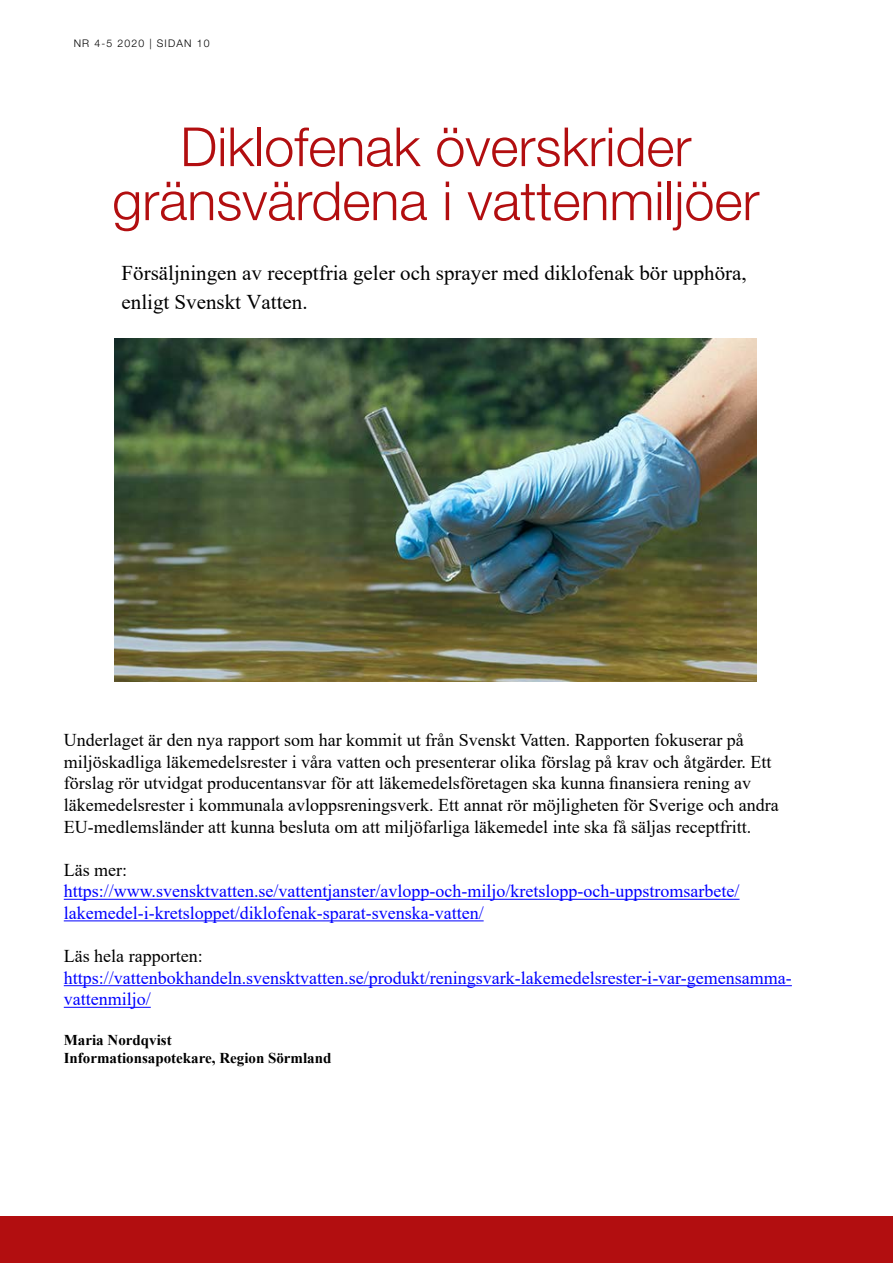
<style>
.page{position:relative;width:893px;height:1263px;background:#fff}
.page>*{position:absolute;margin:0;border:0;box-sizing:border-box;transform-origin:0 0}
.t1{font:300 54px/54px "Helvetica Neue LT Pro";color:#b20e10;text-align:center}
.t2{font:21px/29.7px "Times New Roman";color:#000}
.t3{font:18px/21.6px "Times New Roman";color:#000}
.t4{font:18px/21.6px "Times New Roman";color:#00f}
.t5{font:700 15px/18px "Times New Roman";color:#000}
.t6{font:300 10.5px "Helvetica Neue LT Pro";letter-spacing:.11em;color:#000}
</style>
<div class="page">
<div style="left:0;top:1217px;width:893px;height:46px;background:#b20e10"></div>
<hr style="left:64px;top:899px;width:675px;height:1px;background:#00f">
<hr style="left:64px;top:920px;width:420px;height:1px;background:#00f">
<hr style="left:64px;top:985px;width:728px;height:1px;background:#00f">
<hr style="left:64px;top:1007px;width:87px;height:1px;background:#00f">
<img style="left:115px;top:339px;width:642px;height:343px">
<p class="t6" style="left:74px;top:37px;width:137px">NR 4-5 2020 | SIDAN 10</p>
<h1 class="t1" style="left:112px;top:119px;width:649px">Diklofenak överskrider gränsvärdena i vattenmiljöer</h1>
<p class="t2" style="left:122px;top:257px;width:627px">Försäljningen av receptfria geler och sprayer med diklofenak bör upphöra, enligt Svenskt Vatten.</p>
<p class="t3" style="left:64px;top:729px;width:716px">Underlaget är den nya rapport som har kommit ut från Svenskt Vatten. Rapporten fokuserar på miljöskadliga läkemedelsrester i våra vatten och presenterar olika förslag på krav och åtgärder. Ett förslag rör utvidgat producentansvar för att läkemedelsföretagen ska kunna finansiera rening av läkemedelsrester i kommunala avloppsreningsverk. Ett annat rör möjligheten för Sverige och andra EU-medlemsländer att kunna besluta om att miljöfarliga läkemedel inte ska få säljas receptfritt.</p>
<p class="t3" style="left:64px;top:858px;width:65px">Läs mer:</p>
<p class="t4" style="left:64px;top:880px;width:677px">https://www.svensktvatten.se/vattentjanster/avlopp-och-miljo/kretslopp-och-uppstromsarbete/ lakemedel-i-kretsloppet/diklofenak-sparat-svenska-vatten/</p>
<p class="t3" style="left:64px;top:945px;width:140px">Läs hela rapporten:</p>
<p class="t4" style="left:64px;top:966px;width:730px">https://vattenbokhandeln.svensktvatten.se/produkt/reningsvark-lakemedelsrester-i-var-gemensamma&shy;vattenmiljo/</p>
<p class="t5" style="left:64px;top:1030px;width:269px">Maria Nordqvist<br>Informationsapotekare, Region Sörmland</p>
</div>
